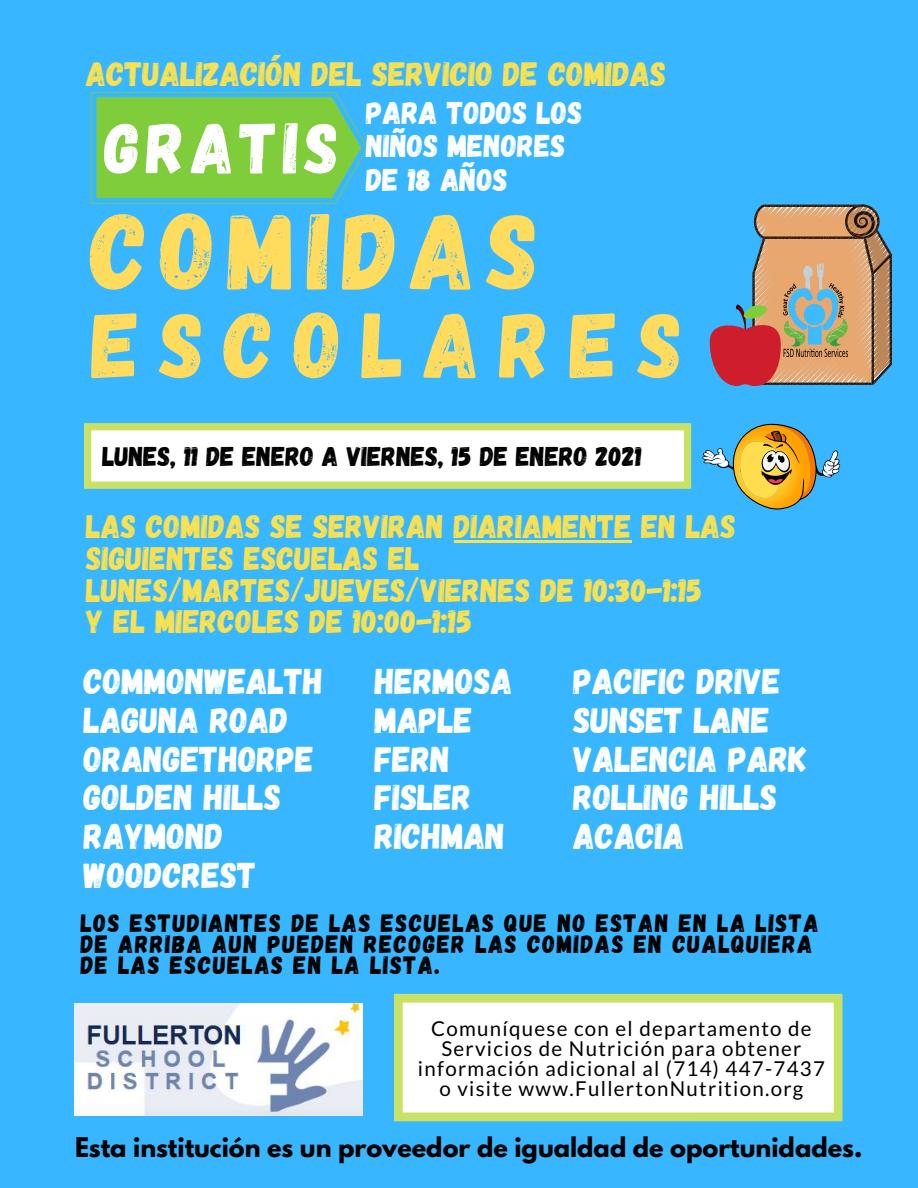
<style>
.page{position:relative;width:918px;height:1188px;background:#38b6ff}
.page>*{position:absolute;margin:0;border:0;box-sizing:border-box;transform-origin:0 0}
.t1{font:108px "Gagalin";letter-spacing:.11em;color:#ffdb5e}
.t2{font:93px "Gagalin";letter-spacing:.215em;color:#ffdb5e}
.t3{font:72px "Gagalin";letter-spacing:.075em;color:#fff}
.t4{font:35.85px "Gagalin";color:#fff}
.t5{font:33.75px "Gagalin";color:#f8e153}
.t6{font:32.55px/32px "Gagalin";letter-spacing:.005em;color:#f8e153}
.t7{font:31.35px/33.8px "Gagalin";color:#fff}
.t8{font:27.15px "Gagalin";color:#000}
.t9{font:24.9px/20.9px "Gagalin";letter-spacing:.06em;color:#000}
.t10{font:700 24px "League Spartan";color:#000}
.t11{font:20.55px/19.8px "Lato";letter-spacing:.065em;color:#000;text-align:center}
</style>
<div class="page">
<svg style="left:91px;top:92px;width:277px;height:112px;background:#72c95c"></svg>
<img style="left:75px;top:1003px;width:288px;height:113px">
<svg style="left:394px;top:994px;width:449px;height:127px;background:#f5fae5"></svg>
<svg style="left:702px;top:423px;width:139px;height:87px"></svg>
<svg style="left:84px;top:423px;width:607px;height:66px;background:#f1f7da"></svg>
<svg style="left:709px;top:204px;width:184px;height:182px"></svg>
<hr style="left:454px;top:540px;width:178px;height:3px;background:#f8e153">
<p class="t5" style="left:86px;top:52px;width:582px">ACTUALIZACIÓN DEL SERVICIO DE COMIDAS</p>
<p class="t3" style="left:105px;top:101px;width:236px">GRATIS</p>
<p class="t7" style="left:366px;top:94px;width:218px">PARA TODOS LOS<br>NIÑOS MENORES<br>DE 18 AÑOS</p>
<p class="t1" style="left:91px;top:181px;width:450px">COMIDAS</p>
<p class="t2" style="left:92px;top:285px;width:592px">ESCOLARES</p>
<p class="t8" style="left:102px;top:439px;width:541px">LUNES, 11 DE ENERO A VIERNES, 15 DE ENERO 2021</p>
<p class="t6" style="left:86px;top:509px;width:651px">LAS COMIDAS SE SERVIRAN DIARIAMENTE EN LAS<br>SIGUIENTES ESCUELAS EL<br>LUNES/MARTES/JUEVES/VIERNES DE 10:30-1:15</p>
<p class="t6" style="left:86px;top:604px;width:388px">Y EL MIERCOLES DE 10:00-1:15</p>
<p class="t4" style="left:375px;top:658px;width:139px">HERMOSA</p>
<p class="t4" style="left:375px;top:697px;width:99px">MAPLE</p>
<p class="t4" style="left:375px;top:736px;width:77px">FERN</p>
<p class="t4" style="left:375px;top:774px;width:98px">FISLER</p>
<p class="t4" style="left:375px;top:813px;width:132px">RICHMAN</p>
<p class="t4" style="left:574px;top:658px;width:209px">PACIFIC DRIVE</p>
<p class="t4" style="left:574px;top:697px;width:198px">SUNSET LANE</p>
<p class="t4" style="left:574px;top:736px;width:235px">VALENCIA PARK</p>
<p class="t4" style="left:574px;top:774px;width:205px">ROLLING HILLS</p>
<p class="t4" style="left:574px;top:813px;width:113px">ACACIA</p>
<p class="t4" style="left:84px;top:658px;width:241px">COMMONWEALTH</p>
<p class="t4" style="left:84px;top:697px;width:206px">LAGUNA ROAD</p>
<p class="t4" style="left:84px;top:736px;width:232px">ORANGETHORPE</p>
<p class="t4" style="left:84px;top:774px;width:199px">GOLDEN HILLS</p>
<p class="t4" style="left:84px;top:813px;width:141px">RAYMOND</p>
<p class="t4" style="left:84px;top:852px;width:174px">WOODCREST</p>
<p class="t9" style="left:81px;top:912px;width:740px">LOS ESTUDIANTES DE LAS ESCUELAS QUE NO ESTAN EN LA LISTA<br>DE ARRIBA AUN PUEDEN RECOGER LAS COMIDAS EN CUALQUIERA<br>DE LAS ESCUELAS EN LA LISTA.</p>
<p class="t11" style="left:418px;top:1018px;width:409px">Comuníquese con el departamento de Servicios de Nutrición para obtener información adicional al (714) 447-7437 o visite www.FullertonNutrition.org</p>
<p class="t10" style="left:75px;top:1135px;width:789px">Esta institución es un proveedor de igualdad de oportunidades.</p>
</div>
